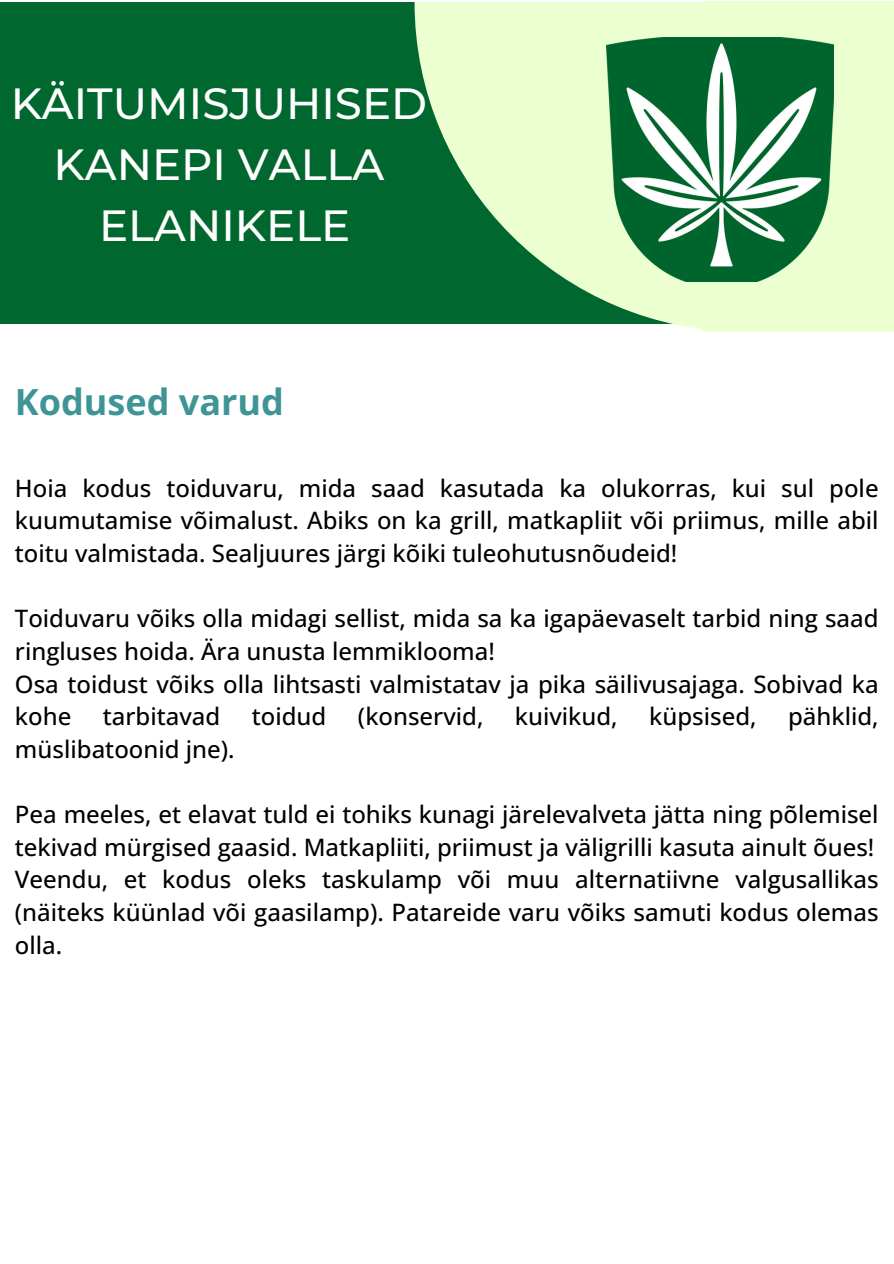
<style>
.page{position:relative;width:894px;height:1264px;background:#fff}
.page>*{position:absolute;margin:0;border:0;box-sizing:border-box;transform-origin:0 0}
.t1{font:500 43.5px/60.8px "Montserrat";color:#fff;text-align:center}
.t2{font:700 36px "Open Sans";color:#3f9496}
.t3{font:500 24px/32.7px "Open Sans";color:#000}
</style>
<div class="page">
<div style="left:0;top:2px;width:893px;height:322px;background:#00672e"></div>
<div style="left:702px;top:2px;width:191px;height:330px;background:#ecffd0"></div>
<svg style="left:414px;top:2px;width:330px;height:327px;fill:#ecffd0"></svg>
<img style="left:606px;top:38px;width:227px;height:243px">
<p class="t1" style="left:11px;top:73px;width:418px">KÄITUMISJUHISED<br>KANEPI VALLA<br>ELANIKELE</p>
<p class="t2" style="left:15px;top:377px;width:270px">Kodused varud</p>
<h1 class="t3" style="left:15px;top:471px;width:865px;text-align:justify">Hoia kodus toiduvaru, mida saad kasutada ka olukorras, kui sul pole kuumutamise võimalust. Abiks on ka grill, matkapliit või priimus, mille abil toitu valmistada. Sealjuures järgi kõiki tuleohutusnõudeid!</h1>
<p class="t3" style="left:15px;top:601px;width:864px">Toiduvaru võiks olla midagi sellist, mida sa ka igapäevaselt tarbid ning saad ringluses hoida. Ära unusta lemmiklooma!</p>
<p class="t3" style="left:15px;top:667px;width:864px">Osa toidust võiks olla lihtsasti valmistatav ja pika säilivusajaga. Sobivad ka kohe</p>
<p class="t3" style="left:103px;top:699px;width:119px">tarbitavad</p>
<p class="t3" style="left:252px;top:699px;width:76px">toidud</p>
<p class="t3" style="left:358px;top:699px;width:127px">(konservid,</p>
<p class="t3" style="left:514px;top:699px;width:104px">kuivikud,</p>
<p class="t3" style="left:649px;top:699px;width:109px">küpsised,</p>
<p class="t3" style="left:787px;top:699px;width:92px">pähklid,</p>
<p class="t3" style="left:15px;top:732px;width:221px">müslibatoonid jne).</p>
<h2 class="t3" style="left:15px;top:797px;width:864px">Pea meeles, et elavat tuld ei tohiks kunagi järelevalveta jätta ning põlemisel tekivad mürgised gaasid. Matkapliiti, priimust ja väligrilli kasuta ainult õues!</h2>
<p class="t3" style="left:15px;top:862px;width:864px;text-align:justify">Veendu, et kodus oleks taskulamp või muu alternatiivne valgusallikas (näiteks küünlad või gaasilamp). Patareide varu võiks samuti kodus olemas olla.</p>
</div>
